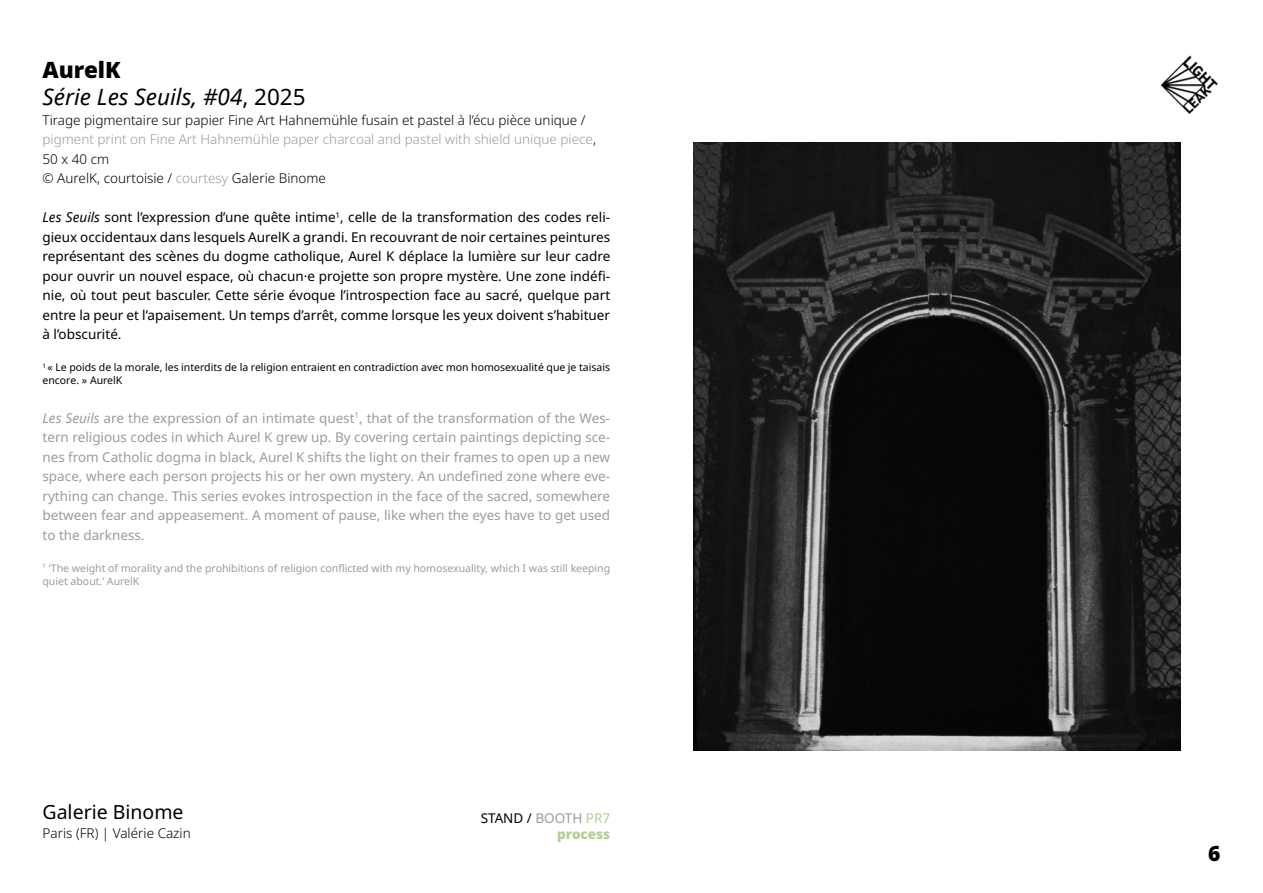
<style>
.page{position:relative;width:1263px;height:893px;background:#fff}
.page>*{position:absolute;margin:0;border:0;box-sizing:border-box;transform-origin:0 0}
.t1{font:italic 22.5px/27px "Noto Sans";color:#000}
.t2{font:900 21px "Noto Sans";color:#000}
.t3{font:19.5px "Noto Sans";color:#000}
.t4{font:13.5px/19.5px "Noto Sans";color:#000;text-align:justify}
.t5{font:13.5px/19.5px "Noto Sans";color:#9d9c9c;text-align:justify}
.t6{font:300 13.5px/19.5px "Noto Sans";color:#000}
.t7{font:900 13.5px/16.2px "Noto Sans";color:#b0d099;text-align:right}
.t8{font:10.5px/12.6px "Noto Sans";color:#9d9c9c}
.t9{font:10.5px/12.6px "Noto Sans";color:#000}
.s1{font-weight:900;font-style:normal}
.s2{font-style:normal}
.s3{color:#9d9c9c}
.s4{font-style:italic}
.s5{font-weight:400;color:#000}
.s6{font-weight:400;color:#9d9c9c}
.s7{font-weight:400}
</style>
<div class="page">
<img style="left:1161px;top:55px;width:57px;height:60px">
<img style="left:693px;top:142px;width:487px;height:609px">
<h1 class="t1" style="left:43px;top:59px;width:265px"><span class="s1">AurelK<br></span>Série Les Seuils, #04<span class="s2">, 2025</span></h1>
<p class="t6" style="left:43px;top:111px;width:555px">Tirage pigmentaire sur papier Fine Art Hahnemühle fusain et pastel à l’écu pièce unique / <span class="s3">pigment print on Fine Art Hahnemühle paper charcoal and pastel with shield unique piece</span>, 50 x 40 cm<br>© AurelK, courtoisie / <span class="s3">courtesy</span> Galerie Binome</p>
<p class="t4" style="left:43px;top:209px;width:569px"><span class="s4">Les Seuils</span> sont l’expression d’une quête intime<sup>1</sup>, celle de la transformation des codes reli&shy;gieux occidentaux dans lesquels AurelK a grandi. En recouvrant de noir certaines peintures représentant des scènes du dogme catholique, Aurel K déplace la lumière sur leur cadre pour ouvrir un nouvel espace, où chacun·e projette son propre mystère. Une zone indéfi&shy;nie, où tout peut basculer. Cette série évoque l’introspection face au sacré, quelque part entre la peur et l’apaisement. Un temps d’arrêt, comme lorsque les yeux doivent s’habituer à l’obscurité.</p>
<p class="t9" style="left:43px;top:362px;width:569px"><sup>1</sup> « Le poids de la morale, les interdits de la religion entraient en contradiction avec mon homosexualité que je taisais encore. » AurelK</p>
<p class="t5" style="left:43px;top:409px;width:569px"><span class="s4">Les Seuils</span> are the expression of an intimate quest<sup>1</sup>, that of the transformation of the Wes&shy;tern religious codes in which Aurel K grew up. By covering certain paintings depicting sce&shy;nes from Catholic dogma in black, Aurel K shifts the light on their frames to open up a new space, where each person projects his or her own mystery. An undefined zone where eve&shy;rything can change. This series evokes introspection in the face of the sacred, somewhere between fear and appeasement. A moment of pause, like when the eyes have to get used to the darkness.</p>
<p class="t8" style="left:43px;top:562px;width:569px"><sup>1</sup> ‘The weight of morality and the prohibitions of religion conflicted with my homosexuality, which I was still keeping quiet about.’ AurelK</p>
<h3 class="t3" style="left:43px;top:804px;width:143px">Galerie Binome</h3>
<p class="t6" style="left:43px;top:825px;width:150px">Paris (FR) | Valérie Cazin</p>
<p class="t7" style="left:481px;top:811px;width:131px"><span class="s5">STAND /</span> <span class="s6">BOOTH</span> <span class="s7">PR7 </span>process</p>
<h2 class="t2" style="left:1208px;top:845px;width:14px">6</h2>
</div>
